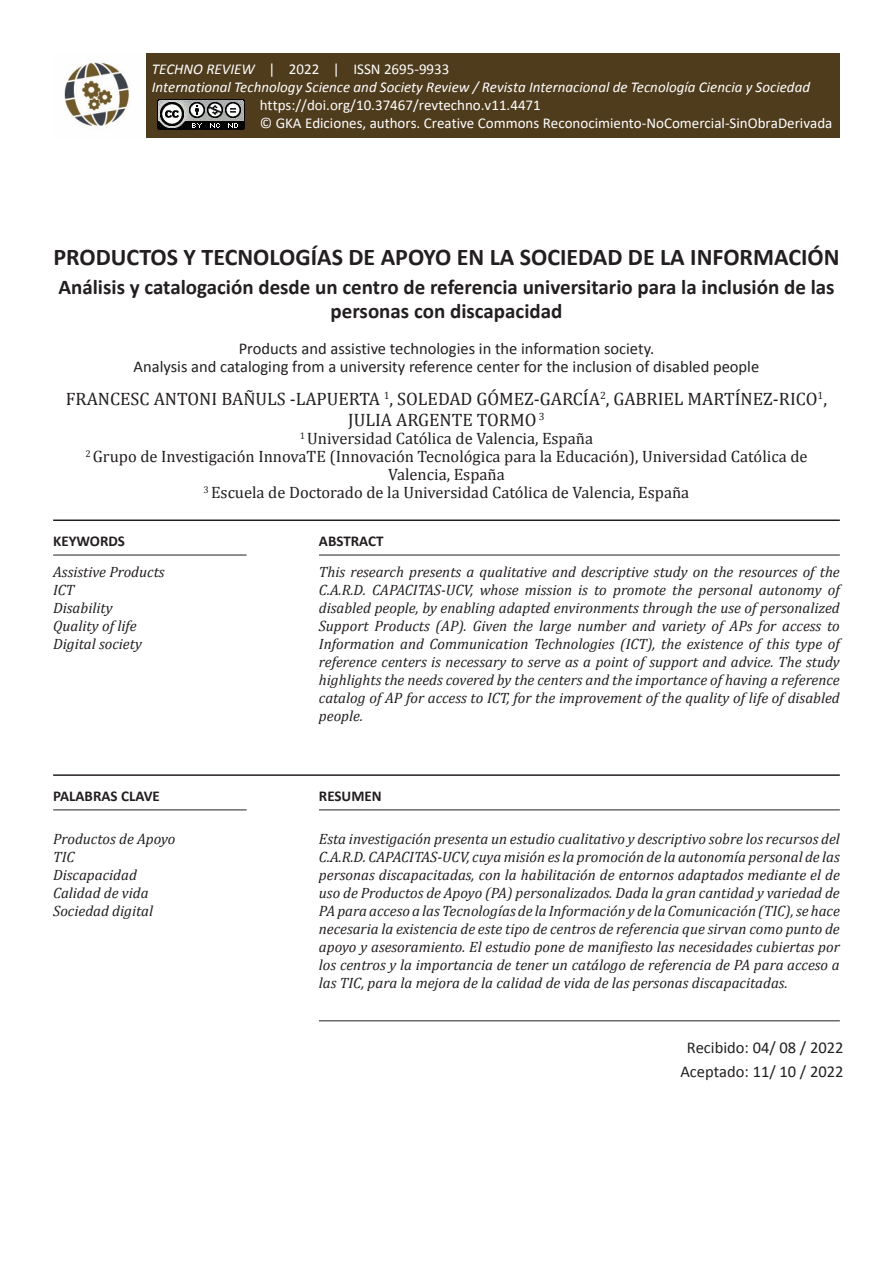
<style>
.page{position:relative;width:893px;height:1263px;background:#fff}
.page>*{position:absolute;margin:0;border:0;box-sizing:border-box;transform-origin:0 0}
.Titulo_Artículo{font:700 24px "Calibri";color:#231f20}
.Subtitulo_Artículo{font:700 21px/24px "Calibri";color:#231f20;text-align:center}
.Autor{font:18px/21px "Cambria";color:#231f20;text-align:center}
.Cita{font:16.5px/18px "Cambria";color:#231f20;text-align:center}
.Titulo_Ingles{font:16.5px "Calibri";color:#231f20}
.DATE-HOME{font:16.5px/24.6px "Calibri";color:#231f20;text-align:center}
.CONTENT-HOME{font:italic 15px/18px "Cambria";color:#231f20;text-align:justify}
.t1{font:15px "Calibri";color:#fff}
.t2{font:italic 15px "Calibri";color:#fff}
.WORDS-HOME{font:700 15px "Calibri";color:#231f20}
.s1{font-style:italic}
</style>
<div class="page">
<hr style="left:53px;top:519px;width:787px;height:2px;background:#231f20">
<hr style="left:53px;top:774px;width:787px;height:2px;background:#231f20">
<hr style="left:53px;top:555px;width:194px;height:1px;background:#231f20">
<hr style="left:53px;top:809px;width:194px;height:1px;background:#231f20">
<hr style="left:319px;top:555px;width:521px;height:1px;background:#231f20">
<hr style="left:319px;top:809px;width:521px;height:1px;background:#231f20">
<hr style="left:319px;top:1020px;width:521px;height:1px;background:#231f20">
<img style="left:64px;top:62px;width:66px;height:65px">
<div style="left:146px;top:53px;width:694px;height:85px;background:#4f3c1d"></div>
<img style="left:158px;top:99px;width:87px;height:31px">
<p class="t1" style="left:152px;top:60px;width:299px"><span class="s1">TECHNO REVIEW</span> | 2022 | ISSN 2695-9933</p>
<p class="t2" style="left:152px;top:78px;width:660px">International Technology Science and Society Review / Revista Internacional de Tecnología Ciencia y Sociedad</p>
<p class="t1" style="left:260px;top:96px;width:283px">https://doi.org/10.37467/revtechno.v11.4471</p>
<p class="t1" style="left:260px;top:113px;width:574px">© GKA Ediciones, authors. Creative Commons Reconocimiento-NoComercial-SinObraDerivada</p>
<p class="Titulo_Artículo" style="left:54px;top:240px;width:787px">PRODUCTOS Y TECNOLOGÍAS DE APOYO EN LA SOCIEDAD DE LA INFORMACIÓN</p>
<p class="Subtitulo_Artículo" style="left:58px;top:274px;width:778px">Análisis y catalogación desde un centro de referencia universitario para la inclusión de las personas con discapacidad</p>
<p class="Titulo_Ingles" style="left:239px;top:339px;width:417px">Products and assistive technologies in the information society.</p>
<p class="Titulo_Ingles" style="left:134px;top:357px;width:627px">Analysis and cataloging from a university reference center for the inclusion of disabled people</p>
<p class="Autor" style="left:66px;top:388px;width:763px">FRANCESC ANTONI BAÑULS -LAPUERTA <sup>1</sup>, SOLEDAD GÓMEZ-GARCÍA<sup>2</sup>, GABRIEL MARTÍNEZ-RICO<sup>1</sup>,<br>JULIA ARGENTE TORMO <sup>3</sup></p>
<p class="Cita" style="left:300px;top:429px;width:295px"><sup>1</sup> Universidad Católica de Valencia, España</p>
<p class="Cita" style="left:85px;top:447px;width:724px"><sup>2</sup> Grupo de Investigación InnovaTE (Innovación Tecnológica para la Educación), Universidad Católica de<br>Valencia, España</p>
<p class="Cita" style="left:204px;top:483px;width:487px"><sup>3</sup> Escuela de Doctorado de la Universidad Católica de Valencia, España</p>
<p class="WORDS-HOME" style="left:53px;top:531px;width:73px">KEYWORDS</p>
<p class="CONTENT-HOME" style="left:53px;top:562px;width:113px">Assistive Products</p>
<p class="CONTENT-HOME" style="left:53px;top:580px;width:23px">ICT</p>
<p class="CONTENT-HOME" style="left:53px;top:598px;width:61px">Disability</p>
<p class="CONTENT-HOME" style="left:53px;top:616px;width:85px">Quality of life</p>
<p class="CONTENT-HOME" style="left:53px;top:634px;width:90px">Digital society</p>
<p class="WORDS-HOME" style="left:53px;top:786px;width:108px">PALABRAS CLAVE</p>
<p class="CONTENT-HOME" style="left:53px;top:829px;width:124px">Productos de Apoyo</p>
<p class="CONTENT-HOME" style="left:53px;top:847px;width:23px">TIC</p>
<p class="CONTENT-HOME" style="left:53px;top:865px;width:85px">Discapacidad</p>
<p class="CONTENT-HOME" style="left:53px;top:883px;width:97px">Calidad de vida</p>
<p class="CONTENT-HOME" style="left:53px;top:901px;width:101px">Sociedad digital</p>
<p class="WORDS-HOME" style="left:319px;top:531px;width:66px">ABSTRACT</p>
<p class="CONTENT-HOME" style="left:319px;top:562px;width:522px">This research presents a qualitative and descriptive study on the resources of the C.A.R.D. CAPACITAS-UCV, whose mission is to promote the personal autonomy of disabled people, by enabling adapted environments through the use of personalized Support Products (AP). Given the large number and variety of APs for access to Information and Communication Technologies (ICT), the existence of this type of reference centers is necessary to serve as a point of support and advice. The study highlights the needs covered by the centers and the importance of having a reference catalog of AP for access to ICT, for the improvement of the quality of life of disabled people.</p>
<p class="WORDS-HOME" style="left:319px;top:786px;width:64px">RESUMEN</p>
<p class="CONTENT-HOME" style="left:319px;top:829px;width:522px">Esta investigación presenta un estudio cualitativo y descriptivo sobre los recursos del C.A.R.D. CAPACITAS-UCV, cuya misión es la promoción de la autonomía personal de las personas discapacitadas, con la habilitación de entornos adaptados mediante el de uso de Productos de Apoyo (PA) personalizados. Dada la gran cantidad y variedad de PA para acceso a las Tecnologías de la Información y de la Comunicación (TIC), se hace necesaria la existencia de este tipo de centros de referencia que sirvan como punto de apoyo y asesoramiento. El estudio pone de manifiesto las necesidades cubiertas por los centros y la importancia de tener un catálogo de referencia de PA para acceso a las TIC, para la mejora de la calidad de vida de las personas discapacitadas.</p>
<p class="DATE-HOME" style="left:680px;top:1034px;width:165px">Recibido: 04/ 08 / 2022<br>Aceptado: 11/ 10 / 2022</p>
</div>
